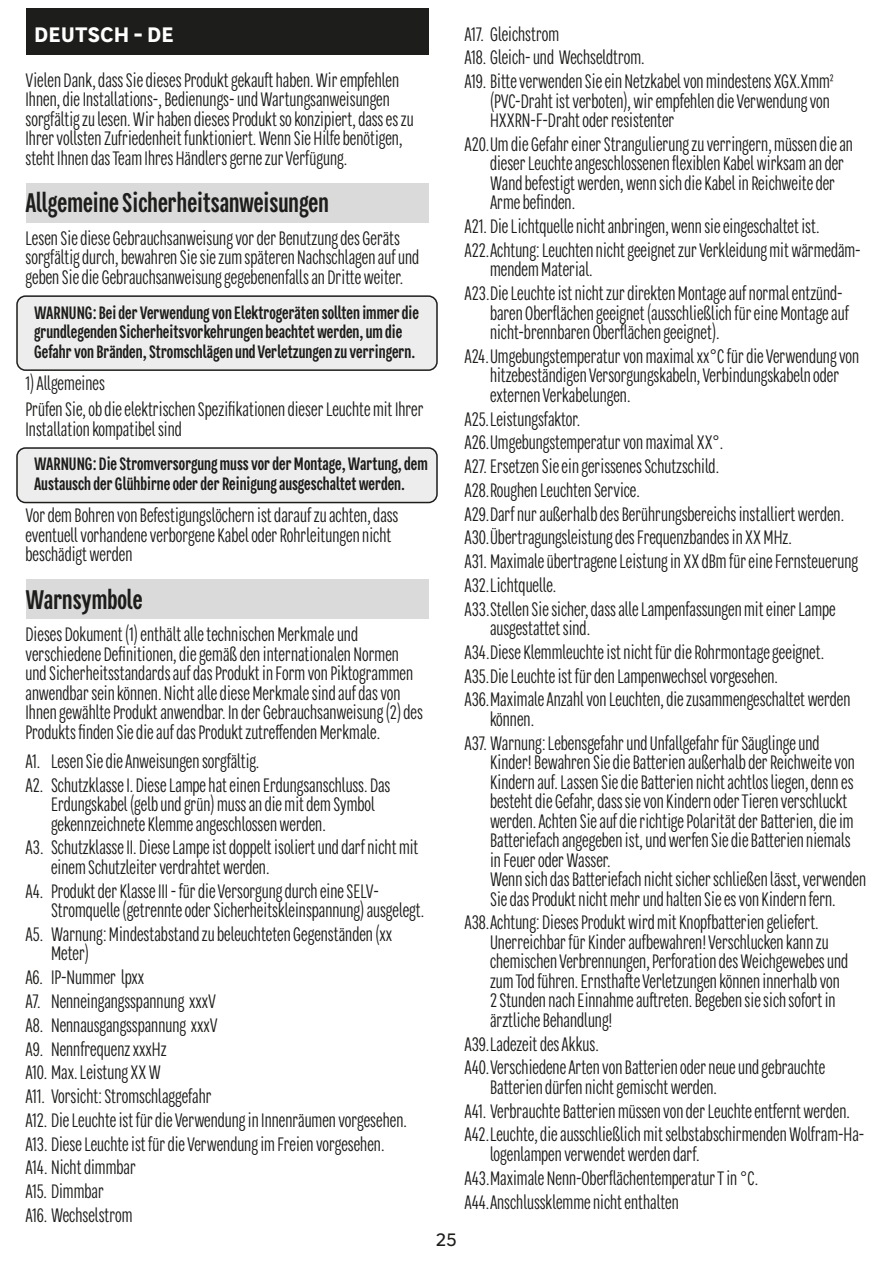
<style>
.page{position:relative;width:893px;height:1263px;background:#fff}
.page>*{position:absolute;margin:0;border:0;box-sizing:border-box;transform-origin:0 0}
.t1{font:700 27px "Leroy Merlin Sans Condensed";color:#1d1d1b}
.country{font:700 21px "Leroy Merlin Sans";letter-spacing:.005em;color:#fff}
.t2{font:19.5px/19.5px "Leroy Merlin Sans Condensed";color:#1d1d1b}
.avertissement-cadre{font:700 18px/19.5px "Leroy Merlin Sans Condensed";color:#1d1d1b}
.t3{font:18px "Leroy Merlin Sans";color:#1d1d1b}
</style>
<div class="page">
<div style="left:26px;top:9px;width:402px;height:46px;background:#1d1d1b"></div>
<div style="left:26px;top:183px;width:402px;height:40px;background:#dadada"></div>
<div style="left:17px;top:296px;width:420px;height:74px;background:#ededed;border-radius:9px"></div>
<div style="left:16px;top:295px;width:422px;height:76px;border:2px solid #1d1d1b;border-radius:9px"></div>
<div style="left:17px;top:448px;width:420px;height:54px;background:#ededed;border-radius:9px"></div>
<div style="left:16px;top:447px;width:422px;height:56px;border:2px solid #1d1d1b;border-radius:9px"></div>
<div style="left:26px;top:579px;width:402px;height:40px;background:#dadada"></div>
<p class="country" style="left:34px;top:17px;width:142px">DEUTSCH - DE</p>
<p class="t2" style="left:26px;top:70px;width:390px">Vielen Dank, dass Sie dieses Produkt gekauft haben. Wir empfehlen Ihnen, die Installations-, Bedienungs- und Wartungsanweisungen sorgfältig zu lesen. Wir haben dieses Produkt so konzipiert, dass es zu Ihrer vollsten Zufriedenheit funktioniert. Wenn Sie Hilfe benötigen, steht Ihnen das Team Ihres Händlers gerne zur Verfügung.</p>
<p class="t1" style="left:26px;top:185px;width:305px">Allgemeine Sicherheitsanweisungen</p>
<p class="t2" style="left:26px;top:228px;width:395px">Lesen Sie diese Gebrauchsanweisung vor der Benutzung des Geräts sorgfältig durch, bewahren Sie sie zum späteren Nachschlagen auf und geben Sie die Gebrauchsanweisung gegebenenfalls an Dritte weiter.</p>
<p class="avertissement-cadre" style="left:34px;top:302px;width:387px">WARNUNG: Bei der Verwendung von Elektrogeräten sollten immer die grundlegenden Sicherheitsvorkehrungen beachtet werden, um die<br>Gefahr von Bränden, Stromschlägen und Verletzungen zu verringern.</p>
<p class="t2" style="left:26px;top:373px;width:81px">1) Allgemeines</p>
<p class="t2" style="left:26px;top:399px;width:400px">Prüfen Sie, ob die elektrischen Spezifikationen dieser Leuchte mit Ihrer<br>Installation kompatibel sind</p>
<p class="avertissement-cadre" style="left:34px;top:454px;width:395px">WARNUNG: Die Stromversorgung muss vor der Montage, Wartung, dem<br>Austausch der Glühbirne oder der Reinigung ausgeschaltet werden.</p>
<p class="t2" style="left:26px;top:505px;width:374px">Vor dem Bohren von Befestigungslöchern ist darauf zu achten, dass eventuell vorhandene verborgene Kabel oder Rohrleitungen nicht beschädigt werden</p>
<p class="t1" style="left:26px;top:581px;width:119px">Warnsymbole</p>
<p class="t2" style="left:26px;top:624px;width:399px">Dieses Dokument (1) enthält alle technischen Merkmale und verschiedene Definitionen, die gemäß den internationalen Normen und Sicherheitsstandards auf das Produkt in Form von Piktogrammen anwendbar sein können. Nicht alle diese Merkmale sind auf das von Ihnen gewählte Produkt anwendbar. In der Gebrauchsanweisung (2) des Produkts finden Sie die auf das Produkt zutreffenden Merkmale.</p>
<p class="t2" style="left:26px;top:751px;width:235px">A1. Lesen Sie die Anweisungen sorgfältig.</p>
<p class="t2" style="left:51px;top:775px;width:341px;text-indent:-26px">A2. Schutzklasse I. Diese Lampe hat einen Erdungsanschluss. Das<br>Erdungskabel (gelb und grün) muss an die mit dem Symbol gekennzeichnete Klemme angeschlossen werden.</p>
<p class="t2" style="left:51px;top:837px;width:369px;text-indent:-26px">A3. Schutzklasse II. Diese Lampe ist doppelt isoliert und darf nicht mit einem Schutzleiter verdrahtet werden.</p>
<p class="t2" style="left:51px;top:881px;width:375px;text-indent:-26px">A4. Produkt der Klasse III - für die Versorgung durch eine SELV-<br>Stromquelle (getrennte oder Sicherheitskleinspannung) ausgelegt.</p>
<p class="t2" style="left:51px;top:924px;width:343px;text-indent:-26px">A5. Warnung: Mindestabstand zu beleuchteten Gegenständen (xx<br>Meter)</p>
<p class="t2" style="left:26px;top:967px;width:120px">A6. IP-Nummer lpxx</p>
<p class="t2" style="left:26px;top:991px;width:192px">A7. Nenneingangsspannung xxxV</p>
<p class="t2" style="left:26px;top:1015px;width:194px">A8. Nennausgangsspannung xxxV</p>
<p class="t2" style="left:26px;top:1038px;width:143px">A9. Nennfrequenz xxxHz</p>
<p class="t2" style="left:26px;top:1062px;width:137px">A10. Max. Leistung XX W</p>
<p class="t2" style="left:26px;top:1086px;width:188px">A11. Vorsicht: Stromschlaggefahr</p>
<p class="t2" style="left:26px;top:1110px;width:383px">A12. Die Leuchte ist für die Verwendung in Innenräumen vorgesehen.</p>
<p class="t2" style="left:26px;top:1133px;width:360px">A13. Diese Leuchte ist für die Verwendung im Freien vorgesehen.</p>
<p class="t2" style="left:26px;top:1157px;width:112px">A14. Nicht dimmbar</p>
<p class="t2" style="left:26px;top:1181px;width:80px">A15. Dimmbar</p>
<p class="t2" style="left:26px;top:1205px;width:109px">A16. Wechselstrom</p>
<p class="t2" style="left:464px;top:23px;width:96px">A17. Gleichstrom</p>
<p class="t2" style="left:464px;top:47px;width:182px">A18. Gleich- und Wechseldtrom.</p>
<p class="t2" style="left:490px;top:71px;width:345px;text-indent:-26px">A19. Bitte verwenden Sie ein Netzkabel von mindestens XGX.Xmm² (PVC-Draht ist verboten), wir empfehlen die Verwendung von<br>HXXRN-F-Draht oder resistenter</p>
<p class="t2" style="left:490px;top:134px;width:364px;text-indent:-26px">A20.Um die Gefahr einer Strangulierung zu verringern, müssen die an dieser Leuchte angeschlossenen flexiblen Kabel wirksam an der Wand befestigt werden, wenn sich die Kabel in Reichweite der Arme befinden.</p>
<p class="t2" style="left:464px;top:216px;width:357px">A21. Die Lichtquelle nicht anbringen, wenn sie eingeschaltet ist.</p>
<p class="t2" style="left:490px;top:240px;width:372px;text-indent:-26px">A22.Achtung: Leuchten nicht geeignet zur Verkleidung mit wärmedäm&shy;mendem Material.</p>
<p class="t2" style="left:490px;top:283px;width:360px;text-indent:-26px">A23.Die Leuchte ist nicht zur direkten Montage auf normal entzünd&shy;baren Oberflächen geeignet (ausschließlich für eine Montage auf nicht-brennbaren Oberflächen geeignet).</p>
<p class="t2" style="left:490px;top:346px;width:371px;text-indent:-26px">A24.Umgebungstemperatur von maximal xx°C für die Verwendung von hitzebeständigen Versorgungskabeln, Verbindungskabeln oder externen Verkabelungen.</p>
<p class="t2" style="left:464px;top:408px;width:117px">A25.Leistungsfaktor.</p>
<p class="t2" style="left:464px;top:432px;width:260px">A26.Umgebungstemperatur von maximal XX°.</p>
<p class="t2" style="left:464px;top:456px;width:256px">A27. Ersetzen Sie ein gerissenes Schutzschild.</p>
<p class="t2" style="left:464px;top:480px;width:177px">A28.Roughen Leuchten Service.</p>
<p class="t2" style="left:464px;top:504px;width:381px">A29.Darf nur außerhalb des Berührungsbereichs installiert werden.</p>
<p class="t2" style="left:464px;top:527px;width:329px">A30.Übertragungsleistung des Frequenzbandes in XX MHz.</p>
<p class="t2" style="left:464px;top:551px;width:395px">A31. Maximale übertragene Leistung in XX dBm für eine Fernsteuerung</p>
<p class="t2" style="left:464px;top:575px;width:93px">A32.Lichtquelle.</p>
<p class="t2" style="left:490px;top:599px;width:347px;text-indent:-26px">A33.Stellen Sie sicher, dass alle Lampenfassungen mit einer Lampe ausgestattet sind.</p>
<p class="t2" style="left:464px;top:642px;width:361px">A34.Diese Klemmleuchte ist nicht für die Rohrmontage geeignet.</p>
<p class="t2" style="left:464px;top:666px;width:315px">A35.Die Leuchte ist für den Lampenwechsel vorgesehen.</p>
<p class="t2" style="left:490px;top:689px;width:362px;text-indent:-26px">A36.Maximale Anzahl von Leuchten, die zusammengeschaltet werden können.</p>
<p class="t2" style="left:490px;top:733px;width:378px;text-indent:-26px">A37. Warnung: Lebensgefahr und Unfallgefahr für Säuglinge und Kinder! Bewahren Sie die Batterien außerhalb der Reichweite von Kindern auf. Lassen Sie die Batterien nicht achtlos liegen, denn es besteht die Gefahr, dass sie von Kindern oder Tieren verschluckt werden. Achten Sie auf die richtige Polarität der Batterien, die im Batteriefach angegeben ist, und werfen Sie die Batterien niemals in Feuer oder Wasser.<br>Wenn sich das Batteriefach nicht sicher schließen lässt, verwenden Sie das Produkt nicht mehr und halten Sie es von Kindern fern.</p>
<p class="t2" style="left:490px;top:912px;width:360px;text-indent:-26px">A38.Achtung: Dieses Produkt wird mit Knopfbatterien geliefert.<br>Unerreichbar für Kinder aufbewahren! Verschlucken kann zu chemischen Verbrennungen, Perforation des Weichgewebes und zum Tod führen. Ernsthafte Verletzungen können innerhalb von 2 Stunden nach Einnahme auftreten. Begeben sie sich sofort in ärztliche Behandlung!</p>
<p class="t2" style="left:464px;top:1034px;width:136px">A39.Ladezeit des Akkus.</p>
<p class="t2" style="left:490px;top:1057px;width:337px;text-indent:-26px">A40.Verschiedene Arten von Batterien oder neue und gebrauchte<br>Batterien dürfen nicht gemischt werden.</p>
<p class="t2" style="left:464px;top:1101px;width:387px">A41. Verbrauchte Batterien müssen von der Leuchte entfernt werden.</p>
<p class="t2" style="left:490px;top:1124px;width:376px;text-indent:-26px">A42.Leuchte, die ausschließlich mit selbstabschirmenden Wolfram-Ha&shy;logenlampen verwendet werden darf.</p>
<p class="t2" style="left:464px;top:1168px;width:295px">A43.Maximale Nenn-Oberflächentemperatur T in °C.</p>
<p class="t2" style="left:464px;top:1192px;width:216px">A44.Anschlussklemme nicht enthalten</p>
<p class="t3" style="left:436px;top:1225px;width:23px">25</p>
</div>
